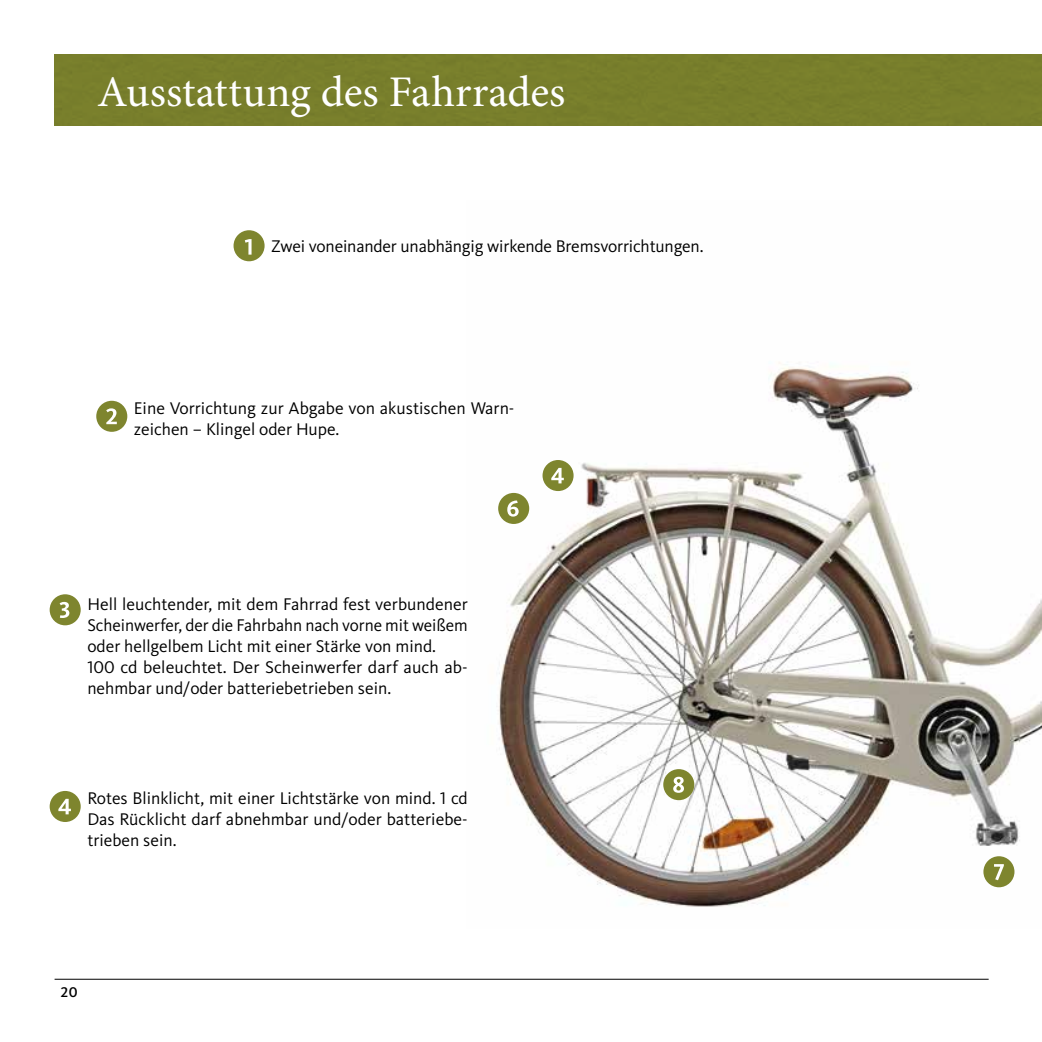
<style>
.page{position:relative;width:1042px;height:1042px;background:#fff}
.page>*{position:absolute;margin:0;border:0;box-sizing:border-box;transform-origin:0 0}
.t1{font:43.75px "Minion Pro";color:#fff}
.t2{font:17.5px/21px "Kievit OT";color:#000}
.t3{font:500 14.53px "Kievit OT";color:#000}
</style>
<div class="page">
<hr style="left:55px;top:979px;width:933px;height:1px;background:#000">
<img style="left:498px;top:362px;width:544px;height:545px">
<div style="left:55px;top:55px;width:987px;height:71px;background:#787e2b"></div>
<div style="left:233px;top:230px;width:32px;height:31px;background:#7e852e;border-radius:50%"></div>
<svg style="left:245px;top:239px;width:6px;height:16px"></svg>
<div style="left:96px;top:401px;width:31px;height:31px;background:#7e852e;border-radius:50%"></div>
<svg style="left:106px;top:408px;width:11px;height:16px"></svg>
<div style="left:50px;top:594px;width:31px;height:31px;background:#7e852e;border-radius:50%"></div>
<svg style="left:60px;top:602px;width:9px;height:16px"></svg>
<div style="left:542px;top:460px;width:31px;height:31px;background:#7e852e;border-radius:50%"></div>
<svg style="left:551px;top:468px;width:13px;height:15px"></svg>
<div style="left:50px;top:791px;width:31px;height:31px;background:#7e852e;border-radius:50%"></div>
<svg style="left:58px;top:799px;width:13px;height:15px"></svg>
<div style="left:498px;top:493px;width:31px;height:31px;background:#7e852e;border-radius:50%"></div>
<svg style="left:507px;top:500px;width:12px;height:16px"></svg>
<div style="left:983px;top:856px;width:31px;height:31px;background:#7e852e;border-radius:50%"></div>
<svg style="left:994px;top:864px;width:10px;height:16px"></svg>
<div style="left:663px;top:769px;width:31px;height:31px;background:#7e852e;border-radius:50%"></div>
<svg style="left:673px;top:777px;width:11px;height:16px"></svg>
<h1 class="t1" style="left:97px;top:63px;width:470px">Ausstattung des Fahrrades</h1>
<p class="t2" style="left:271px;top:236px;width:434px">Zwei voneinander unabhängig wirkende Bremsvorrichtungen.</p>
<p class="t2" style="left:134px;top:397px;width:382px">Eine Vorrichtung zur Abgabe von akustischen Warn&shy;zeichen – Klingel oder Hupe.</p>
<p class="t2" style="left:87px;top:594px;width:382px">Hell leuchtender, mit dem Fahrrad fest verbundener Scheinwerfer, der die Fahrbahn nach vorne mit weißem oder hellgelbem Licht mit einer Stärke von mind.<br>100 cd beleuchtet. Der Scheinwerfer darf auch ab&shy;nehmbar und/oder batteriebetrieben sein.</p>
<p class="t2" style="left:87px;top:787px;width:382px;text-align:justify">Rotes Blinklicht, mit einer Lichtstärke von mind. 1 cd Das Rücklicht darf abnehmbar und/oder batteriebe&shy;trieben sein.</p>
<p class="t3" style="left:61px;top:984px;width:18px">20</p>
</div>
